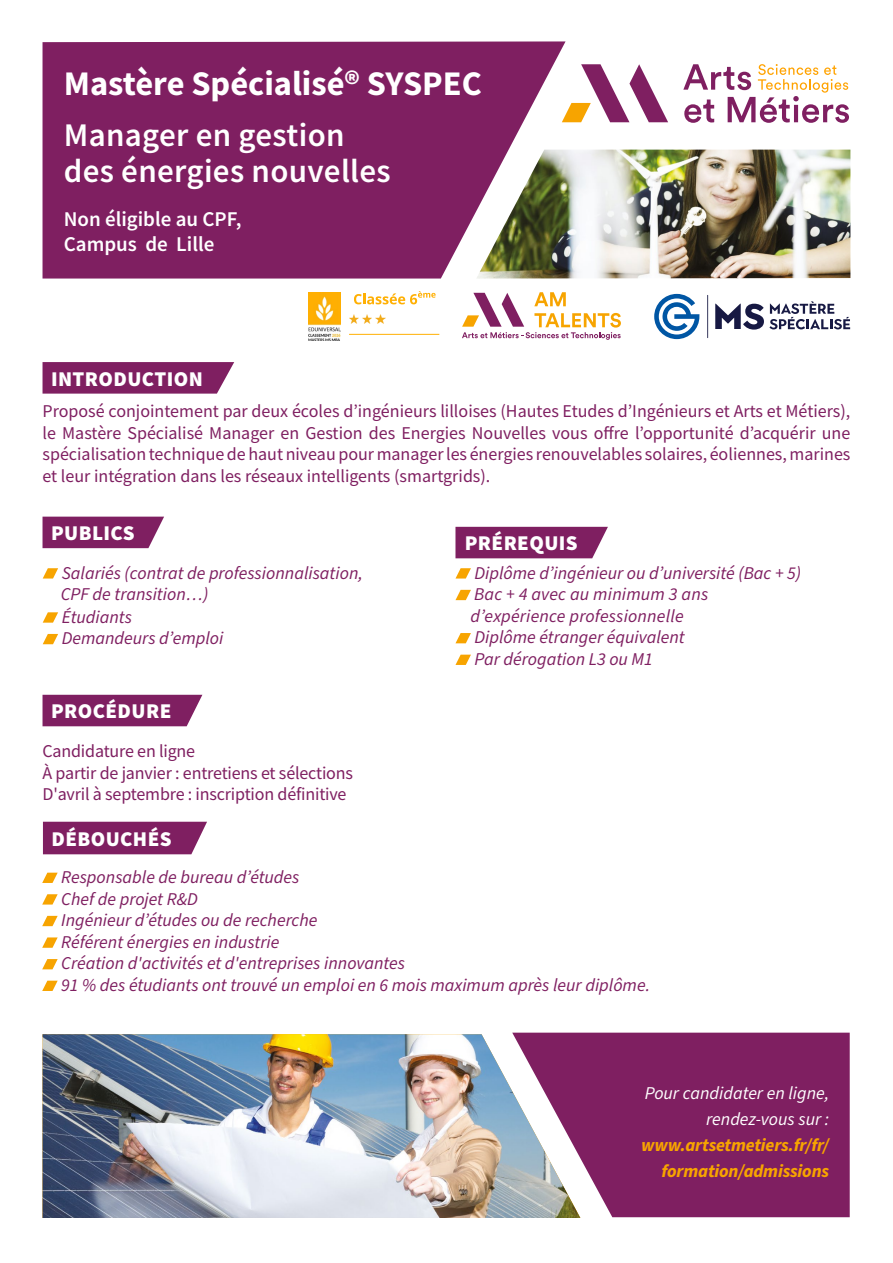
<style>
.page{position:relative;width:893px;height:1263px;background:#fff}
.page>*{position:absolute;margin:0;border:0;box-sizing:border-box;transform-origin:0 0}
.t1{font:700 34.5px "Source Sans Pro";color:#fff}
.t2{font:600 33px/36px "Source Sans Pro";letter-spacing:.01em;color:#fff}
.t3{font:900 21px "Source Sans Pro";letter-spacing:.02em;color:#fff}
.t4{font:600 21px/25.2px "Source Sans Pro";color:#fff}
.t5{font:18px/21.6px "Source Sans Pro";letter-spacing:-.01em;color:#7f1f61;text-align:justify}
.t6{font:italic 18px/21.6px "Source Sans Pro";color:#7f1f61}
.t7{font:italic 700 18px/25.8px "Source Sans Pro";letter-spacing:-.01em;color:#f7a400;text-align:right}
.t8{font:italic 18px/25.8px "Source Sans Pro";color:#fff;text-align:right}
</style>
<div class="page">
<div style="left:512px;top:1033px;width:338px;height:184px;background:#7f1f61"></div>
<img style="left:566px;top:150px;width:284px;height:129px">
<svg style="left:43px;top:362px;width:191px;height:32px;background:#862b6a"></svg>
<div style="left:43px;top:517px;width:121px;height:31px;background:#7f1f61"></div>
<div style="left:43px;top:695px;width:159px;height:31px;background:#7f1f61"></div>
<svg style="left:566px;top:64px;width:102px;height:58px"></svg>
<svg style="left:683px;top:64px;width:166px;height:59px"></svg>
<img style="left:43px;top:1034px;width:537px;height:184px">
<svg style="left:42px;top:873px;width:16px;height:10px"></svg>
<svg style="left:42px;top:894px;width:16px;height:10px"></svg>
<svg style="left:42px;top:916px;width:16px;height:10px"></svg>
<svg style="left:42px;top:937px;width:16px;height:11px"></svg>
<svg style="left:42px;top:959px;width:16px;height:10px"></svg>
<svg style="left:42px;top:981px;width:16px;height:10px"></svg>
<div style="left:455px;top:527px;width:153px;height:31px;background:#7f1f61"></div>
<svg style="left:43px;top:568px;width:15px;height:10px"></svg>
<svg style="left:43px;top:612px;width:15px;height:11px"></svg>
<svg style="left:43px;top:634px;width:15px;height:10px"></svg>
<svg style="left:455px;top:568px;width:16px;height:10px"></svg>
<svg style="left:455px;top:590px;width:16px;height:10px"></svg>
<svg style="left:455px;top:633px;width:16px;height:10px"></svg>
<svg style="left:455px;top:655px;width:16px;height:10px"></svg>
<svg style="left:654px;top:294px;width:45px;height:45px"></svg>
<hr style="left:707px;top:295px;width:1px;height:43px;background:#171943">
<svg style="left:715px;top:301px;width:135px;height:29px"></svg>
<svg style="left:462px;top:292px;width:159px;height:48px"></svg>
<svg style="left:43px;top:41px;width:523px;height:238px;background:#853169"></svg>
<div style="left:43px;top:822px;width:164px;height:32px;background:#7f1f61"></div>
<img style="left:308px;top:292px;width:32px;height:49px">
<hr style="left:349px;top:334px;width:90px;height:1px;background:#ffb003">
<svg style="left:354px;top:291px;width:82px;height:13px"></svg>
<svg style="left:349px;top:314px;width:36px;height:10px"></svg>
<h1 class="t1" style="left:64px;top:60px;width:419px">Mastère Spécialisé® SYSPEC</h1>
<h2 class="t2" style="left:64px;top:117px;width:329px">Manager en gestion des énergies nouvelles</h2>
<p class="t4" style="left:64px;top:206px;width:179px">Non éligible au CPF,<br>Campus de Lille</p>
<p class="t3" style="left:51px;top:364px;width:153px">INTRODUCTION</p>
<p class="t5" style="left:43px;top:400px;width:809px">Proposé conjointement par deux écoles d’ingénieurs lilloises (Hautes Etudes d’Ingénieurs et Arts et Métiers), le Mastère Spécialisé Manager en Gestion des Energies Nouvelles vous offre l’opportunité d’acquérir une spécialisation technique de haut niveau pour manager les énergies renouvelables solaires, éoliennes, marines et leur intégration dans les réseaux intelligents (smartgrids).</p>
<p class="t3" style="left:51px;top:519px;width:85px">PUBLICS</p>
<p class="t3" style="left:465px;top:529px;width:115px">PRÉREQUIS</p>
<p class="t6" style="left:61px;top:562px;width:304px">Salariés (contrat de professionnalisation,<br>CPF de transition…)<br>Étudiants<br>Demandeurs d’emploi</p>
<p class="t6" style="left:471px;top:562px;width:332px">Diplôme d’ingénieur ou d’université (Bac + 5)<br>Bac + 4 avec au minimum 3 ans d’expérience professionnelle<br>Diplôme étranger équivalent<br>Par dérogation L3 ou M1</p>
<p class="t3" style="left:51px;top:697px;width:122px">PROCÉDURE</p>
<p class="t5" style="left:43px;top:740px;width:312px;text-align:left">Candidature en ligne<br>À partir de janvier : entretiens et sélections<br>D'avril à septembre : inscription définitive</p>
<p class="t3" style="left:51px;top:824px;width:122px">DÉBOUCHÉS</p>
<p class="t6" style="left:61px;top:867px;width:590px">Responsable de bureau d’études<br>Chef de projet R&amp;D<br>Ingénieur d’études ou de recherche<br>Référent énergies en industrie<br>Création d'activités et d'entreprises innovantes<br>91 % des étudiants ont trouvé un emploi en 6 mois maximum après leur diplôme.</p>
<p class="t8" style="left:645px;top:1081px;width:186px">Pour candidater en ligne, rendez-vous sur :</p>
<p class="t7" style="left:641px;top:1132px;width:190px">www.artsetmetiers.fr/fr/ formation/admissions</p>
</div>
